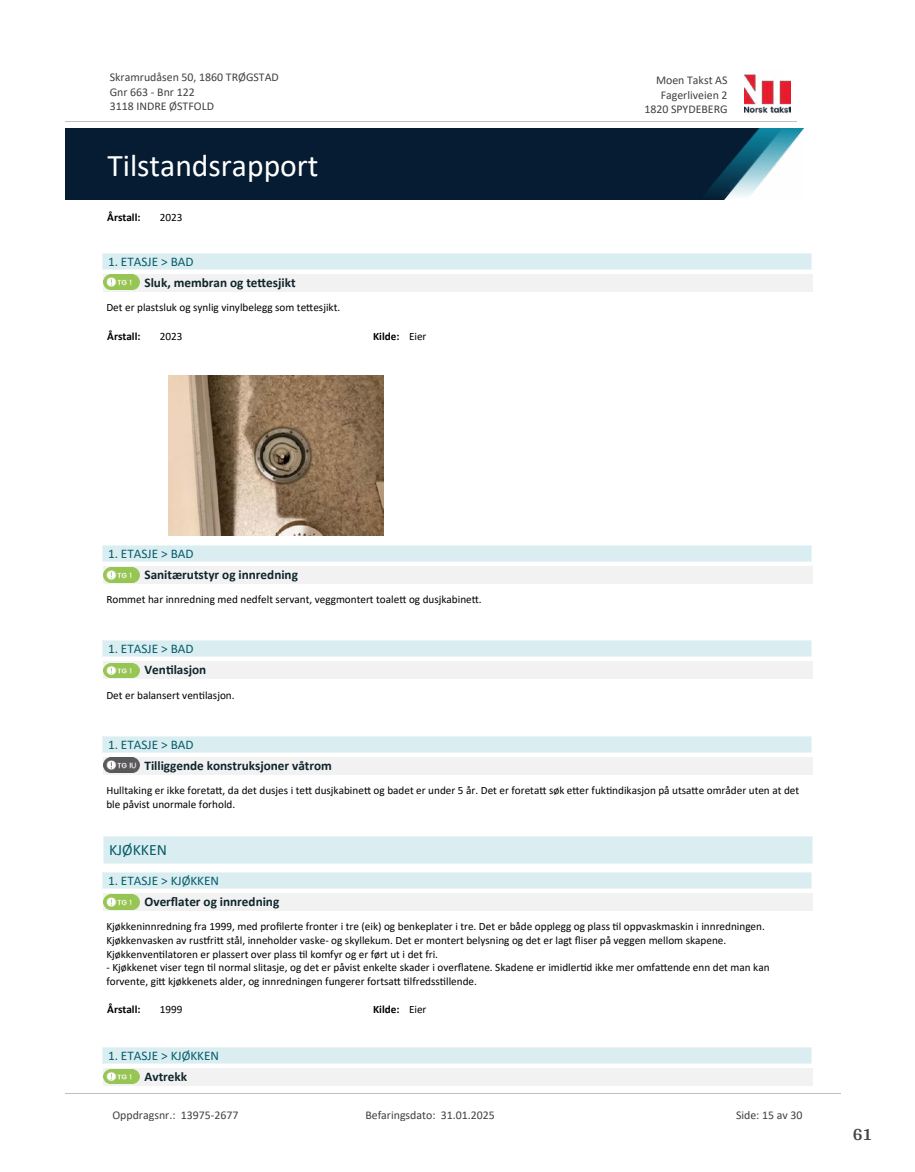
<style>
.page{position:relative;width:915px;height:1172px;background:#fff}
.page>*{position:absolute;margin:0;border:0;box-sizing:border-box;transform-origin:0 0}
.t1{font:31.65px "Calibri";color:#fff}
.t2{font:700 18px "Arya";color:#414749}
.t3{font:15.75px "Calibri";color:#065c69}
.t4{font:700 13.2px "Calibri";color:#0f252c}
.t5{font:13.2px "Calibri";color:#065c69}
.t6{font:11.85px/14.5px "Calibri";color:#404040}
.t7{font:11.25px/13.6px "Calibri";color:#000}
.t8{font:700 11.25px "Calibri";color:#000}
.s1{font-weight:400}
</style>
<div class="page">
<div style="left:104px;top:274px;width:708px;height:17px;background:#f2f2f2"></div>
<svg style="left:107px;top:274px;width:29px;height:1px"></svg>
<img style="left:104px;top:275px;width:35px;height:15px">
<div style="left:103px;top:253px;width:708px;height:16px;background:#daeef2"></div>
<hr style="left:103px;top:253px;width:708px;height:1px;background:#eaf5f7">
<hr style="left:103px;top:269px;width:708px;height:1px;background:#eaf5f7">
<img style="left:169px;top:376px;width:214px;height:160px">
<div style="left:104px;top:566px;width:708px;height:17px;background:#f2f2f2"></div>
<svg style="left:107px;top:582px;width:29px;height:1px"></svg>
<img style="left:104px;top:567px;width:35px;height:15px">
<div style="left:103px;top:545px;width:708px;height:17px;background:#daeef2"></div>
<hr style="left:103px;top:545px;width:708px;height:1px;background:#eaf5f7">
<hr style="left:103px;top:561px;width:708px;height:1px;background:#eaf5f7">
<div style="left:104px;top:662px;width:708px;height:17px;background:#f2f2f2"></div>
<img style="left:104px;top:663px;width:35px;height:15px">
<div style="left:103px;top:641px;width:708px;height:16px;background:#daeef2"></div>
<hr style="left:103px;top:641px;width:708px;height:1px;background:#eaf5f7">
<hr style="left:103px;top:657px;width:708px;height:1px;background:#eaf5f7">
<div style="left:104px;top:757px;width:708px;height:17px;background:#f2f2f2"></div>
<svg style="left:108px;top:757px;width:28px;height:1px"></svg>
<img style="left:104px;top:758px;width:35px;height:15px">
<div style="left:103px;top:736px;width:708px;height:16px;background:#daeef2"></div>
<hr style="left:103px;top:736px;width:708px;height:1px;background:#eaf5f7">
<hr style="left:103px;top:752px;width:708px;height:1px;background:#eaf5f7">
<div style="left:104px;top:836px;width:708px;height:27px;background:#daeef2"></div>
<hr style="left:104px;top:836px;width:708px;height:1px;background:#eaf5f7">
<hr style="left:104px;top:863px;width:708px;height:1px;background:#eaf5f7">
<div style="left:104px;top:893px;width:708px;height:17px;background:#f2f2f2"></div>
<svg style="left:107px;top:909px;width:29px;height:1px"></svg>
<img style="left:104px;top:894px;width:35px;height:15px">
<div style="left:103px;top:872px;width:708px;height:17px;background:#daeef2"></div>
<hr style="left:103px;top:872px;width:708px;height:1px;background:#eaf5f7">
<hr style="left:103px;top:888px;width:708px;height:1px;background:#eaf5f7">
<div style="left:104px;top:1068px;width:708px;height:17px;background:#f2f2f2"></div>
<img style="left:104px;top:1069px;width:35px;height:15px">
<div style="left:103px;top:1047px;width:708px;height:17px;background:#daeef2"></div>
<hr style="left:103px;top:1047px;width:708px;height:1px;background:#eaf5f7">
<hr style="left:103px;top:1063px;width:708px;height:1px;background:#eaf5f7">
<img style="left:744px;top:74px;width:46px;height:40px">
<hr style="left:65px;top:121px;width:731px;height:1px;background:#c0c0c0">
<img style="left:65px;top:129px;width:738px;height:71px">
<hr style="left:65px;top:1093px;width:775px;height:1px;background:#c0c0c0">
<p class="t6" style="left:110px;top:70px;width:170px">Skramrudåsen 50, 1860 TRØGSTAD<br>Gnr 663 - Bnr 122<br>3118 INDRE ØSTFOLD</p>
<p class="t6" style="left:655px;top:73px;width:73px">Moen Takst AS</p>
<p class="t6" style="left:660px;top:87px;width:68px">Fagerliveien 2</p>
<p class="t6" style="left:644px;top:102px;width:85px">1820 SPYDEBERG</p>
<h1 class="t1" style="left:107px;top:143px;width:213px">Tilstandsrapport</h1>
<p class="t8" style="left:107px;top:210px;width:35px">Årstall:</p>
<p class="t7" style="left:160px;top:210px;width:24px">2023</p>
<p class="t5" style="left:108px;top:252px;width:87px">1. ETASJE &gt; BAD</p>
<p class="t4" style="left:144px;top:273px;width:152px">Sluk, membran og te琀琀esjikt</p>
<p class="t7" style="left:106px;top:300px;width:235px">Det er plastsluk og synlig vinylbelegg som te琀琀esjikt.</p>
<p class="t8" style="left:107px;top:328px;width:35px">Årstall:</p>
<p class="t7" style="left:160px;top:329px;width:24px">2023</p>
<p class="t8" style="left:373px;top:328px;width:55px">Kilde: <span class="s1">Eier</span></p>
<p class="t5" style="left:108px;top:544px;width:87px">1. ETASJE &gt; BAD</p>
<p class="t4" style="left:144px;top:565px;width:155px">Sanitærutstyr og innredning</p>
<p class="t7" style="left:106px;top:592px;width:377px">Rommet har innredning med nedfelt servant, veggmontert toale琀琀 og dusjkabine琀琀.</p>
<p class="t5" style="left:108px;top:640px;width:87px">1. ETASJE &gt; BAD</p>
<p class="t4" style="left:144px;top:661px;width:63px">Ven琀椀lasjon</p>
<p class="t7" style="left:106px;top:688px;width:130px">Det er balansert ven琀椀lasjon.</p>
<p class="t5" style="left:108px;top:735px;width:87px">1. ETASJE &gt; BAD</p>
<p class="t4" style="left:144px;top:756px;width:189px">Tilliggende konstruksjoner våtrom</p>
<p class="t7" style="left:106px;top:783px;width:694px">Hulltaking er ikke foreta琀琀, da det dusjes i te琀琀 dusjkabine琀琀 og badet er under 5 år. Det er foreta琀琀 søk e琀琀er fuk琀椀ndikasjon på utsa琀琀e områder uten at det ble påvist unormale forhold.</p>
<h3 class="t3" style="left:109px;top:839px;width:60px">KJØKKEN</h3>
<p class="t5" style="left:108px;top:871px;width:112px">1. ETASJE &gt; KJØKKEN</p>
<p class="t4" style="left:144px;top:892px;width:136px">Over昀氀ater og innredning</p>
<p class="t7" style="left:106px;top:919px;width:659px">Kjøkkeninnredning fra 1999, med pro昀椀lerte fronter i tre (eik) og benkeplater i tre. Det er både opplegg og plass 琀椀l oppvaskmaskin i innredningen.<br>Kjøkkenvasken av rus琀昀ri琀琀 stål, inneholder vaske- og skyllekum. Det er montert belysning og det er lagt 昀氀iser på veggen mellom skapene.<br>Kjøkkenven琀椀latoren er plassert over plass 琀椀l komfyr og er ført ut i det fri.</p>
<p class="t7" style="left:106px;top:960px;width:664px">- Kjøkkenet viser tegn 琀椀l normal slitasje, og det er påvist enkelte skader i over昀氀atene. Skadene er imidler琀椀d ikke mer omfa琀琀ende enn det man kan forvente, gi琀琀 kjøkkenets alder, og innredningen fungerer fortsa琀琀 琀椀lfredss琀椀llende.</p>
<p class="t8" style="left:107px;top:1002px;width:35px">Årstall:</p>
<p class="t7" style="left:160px;top:1003px;width:24px">1999</p>
<p class="t8" style="left:373px;top:1002px;width:55px">Kilde: <span class="s1">Eier</span></p>
<p class="t5" style="left:108px;top:1046px;width:112px">1. ETASJE &gt; KJØKKEN</p>
<p class="t4" style="left:144px;top:1067px;width:44px">Avtrekk</p>
<p class="t6" style="left:112px;top:1107px;width:127px">Oppdragsnr.: 13975-2677</p>
<p class="t6" style="left:365px;top:1107px;width:131px">Befaringsdato: 31.01.2025</p>
<p class="t6" style="left:735px;top:1107px;width:68px">Side: 15 av 30</p>
<h2 class="t2" style="left:852px;top:1123px;width:21px">61</h2>
</div>
